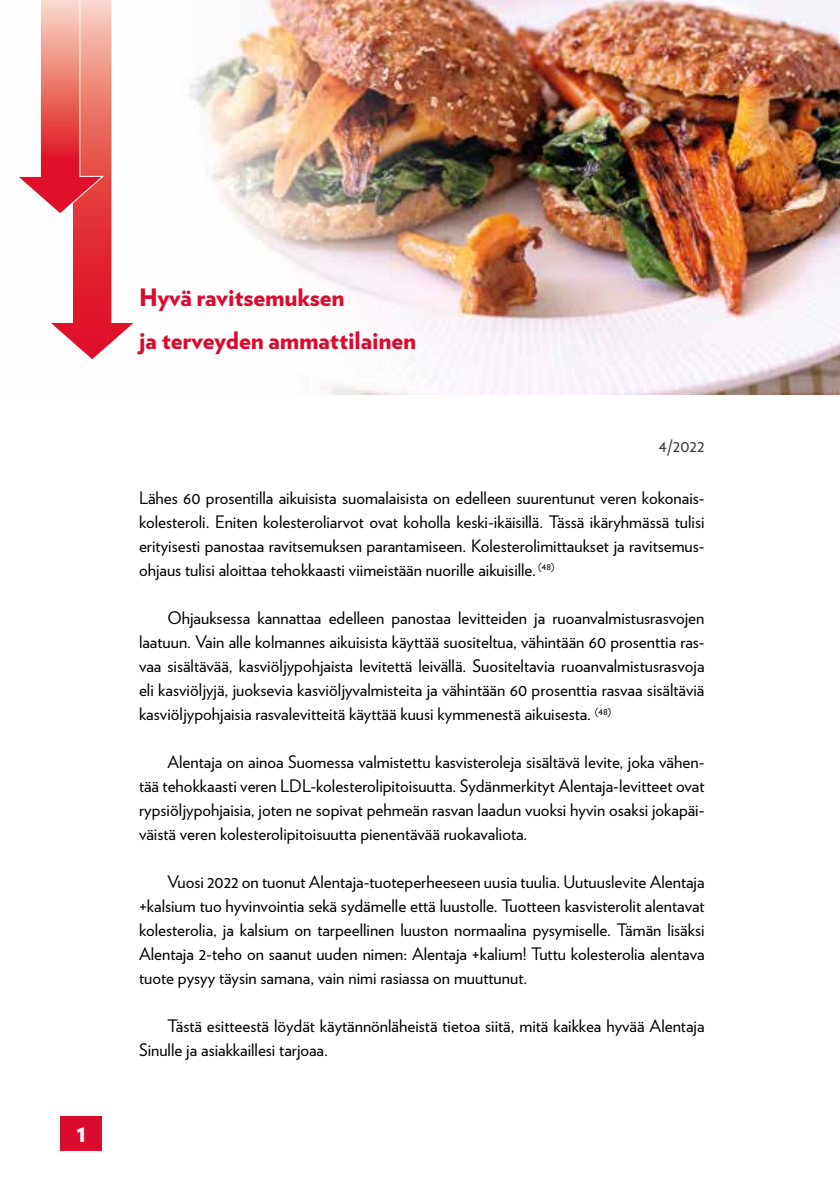
<style>
.page{position:relative;width:840px;height:1191px;background:#fff}
.page>*{position:absolute;margin:0;border:0;box-sizing:border-box;transform-origin:0 0}
.t1{font:900 24px/43.4px "Verlag";letter-spacing:-.005em;color:#db0b2d}
.t2{font:900 24px "Verlag";color:#fff}
.t3{font:17.2px/24px "Verlag";color:#000;text-align:justify}
.t4{font:17.2px "Verlag";color:#3c3c3b}
</style>
<div class="page">
<div style="left:60px;top:1116px;width:42px;height:34px;background:#db0b2d"></div>
<img style="left:189px;top:0;width:650px;height:394px">
<svg style="left:19px;top:0;width:115px;height:359px"></svg>
<h1 class="t2" style="left:76px;top:1113px;width:11px">1</h1>
<h1 class="t1" style="left:139px;top:274px;width:278px">Hyvä ravitsemuksen<br>ja terveyden ammattilainen</h1>
<p class="t4" style="left:658px;top:432px;width:47px">4/2022</p>
<p class="t3" style="left:139px;top:485px;width:566px">Lähes 60 prosentilla aikuisista suomalaisista on edelleen suurentunut veren kokonais&shy;kolesteroli. Eniten kolesteroliarvot ovat koholla keski-ikäisillä. Tässä ikäryhmässä tulisi erityisesti panostaa ravitsemuksen parantamiseen. Kolesterolimittaukset ja ravitsemus&shy;ohjaus tulisi aloittaa tehokkaasti viimeistään nuorille aikuisille. <sup>(48)</sup></p>
<p class="t3" style="left:139px;top:605px;width:566px;text-indent:28px">Ohjauksessa kannattaa edelleen panostaa levitteiden ja ruoanvalmistusrasvojen laatuun. Vain alle kolmannes aikuisista käyttää suositeltua, vähintään 60 prosenttia ras&shy;vaa sisältävää, kasviöljypohjaista levitettä leivällä. Suositeltavia ruoanvalmistusrasvoja eli kasviöljyjä, juoksevia kasviöljyvalmisteita ja vähintään 60 prosenttia rasvaa sisältäviä kasviöljypohjaisia rasvalevitteitä käyttää kuusi kymmenestä aikuisesta. <sup>(48)</sup></p>
<p class="t3" style="left:139px;top:749px;width:566px;text-indent:28px">Alentaja on ainoa Suomessa valmistettu kasvisteroleja sisältävä levite, joka vähen&shy;tää tehokkaasti veren LDL-kolesterolipitoisuutta. Sydänmerkityt Alentaja-levitteet ovat rypsiöljypohjaisia, joten ne sopivat pehmeän rasvan laadun vuoksi hyvin osaksi jokapäi&shy;väistä veren kolesterolipitoisuutta pienentävää ruokavaliota.</p>
<p class="t3" style="left:139px;top:869px;width:566px;text-indent:28px">Vuosi 2022 on tuonut Alentaja-tuoteperheeseen uusia tuulia. Uutuuslevite Alentaja +kalsium tuo hyvinvointia sekä sydämelle että luustolle. Tuotteen kasvisterolit alentavat kolesterolia, ja kalsium on tarpeellinen luuston normaalina pysymiselle. Tämän lisäksi Alentaja 2-teho on saanut uuden nimen: Alentaja +kalium! Tuttu kolesterolia alentava tuote pysyy täysin samana, vain nimi rasiassa on muuttunut.</p>
<p class="t3" style="left:139px;top:1013px;width:566px;text-indent:28px">Tästä esitteestä löydät käytännönläheistä tietoa siitä, mitä kaikkea hyvää Alentaja<br>Sinulle ja asiakkaillesi tarjoaa.</p>
</div>
